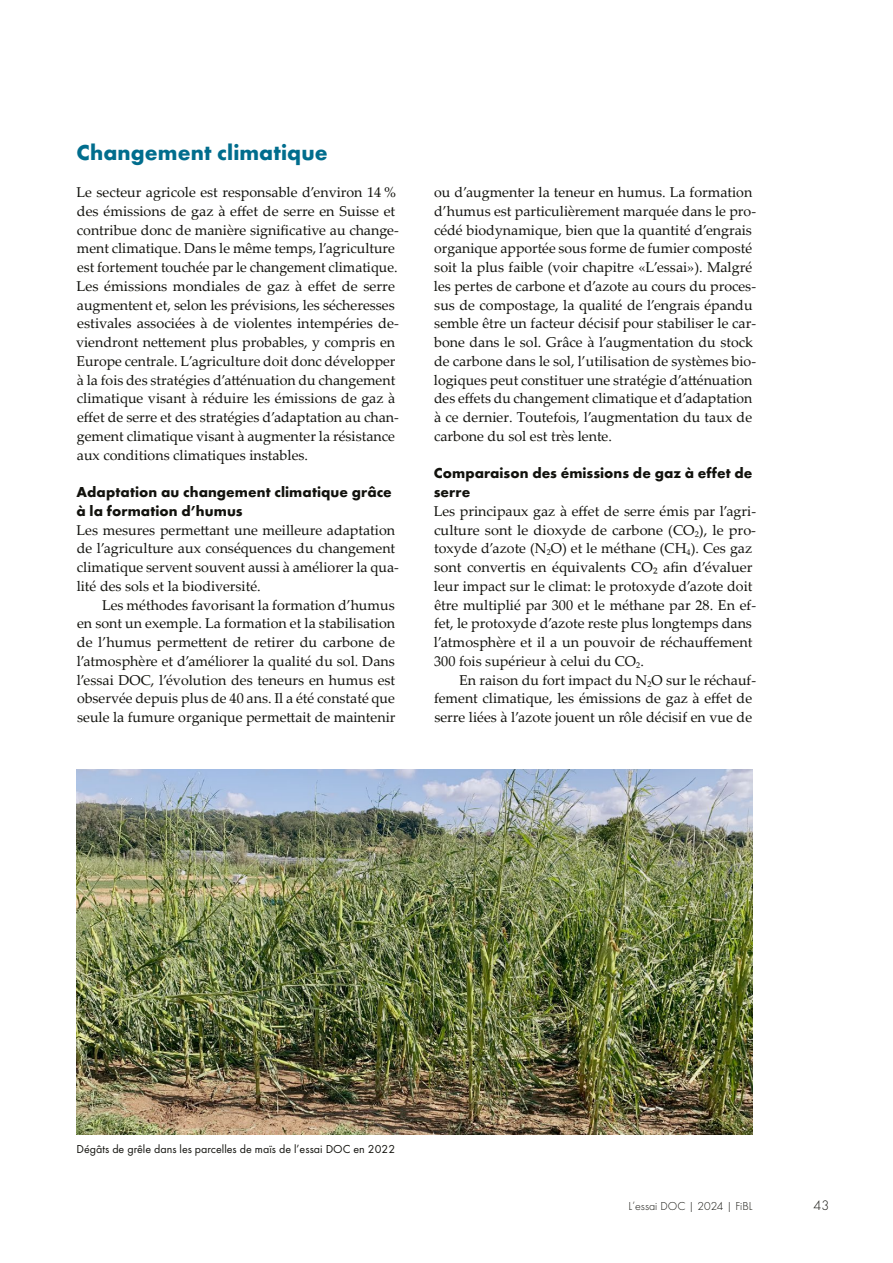
<style>
.page{position:relative;width:893px;height:1263px;background:#fff}
.page>*{position:absolute;margin:0;border:0;box-sizing:border-box;transform-origin:0 0}
.t1{font:700 22.5px "Function Pro";letter-spacing:.005em;color:#006d8d}
.t2{font:700 15px/18.8px "Function Pro";letter-spacing:.005em;color:#12120d}
.t3{font:14.25px/18.8px "Palatino Linotype";color:#12120d}
.t4{font:300 14.25px "Function Pro";color:#12120d}
.t5{font:12px "Function Pro";color:#12120d}
.t6{font:300 12px "Function Pro";color:#12120d}
</style>
<div class="page">
<img style="left:77px;top:769px;width:676px;height:366px">
<h1 class="t1" style="left:77px;top:138px;width:253px">Changement climatique</h1>
<p class="t3" style="left:76px;top:182px;width:324px">Le secteur agricole est responsable d’environ 14 % des émissions de gaz à effet de serre en Suisse et contribue donc de manière significative au change&shy;ment climatique. Dans le même temps, l’agriculture est fortement touchée par le changement climatique.<br>Les émissions mondiales de gaz à effet de serre augmentent et, selon les prévisions, les sécheresses estivales associées à de violentes intempéries de&shy;viendront nettement plus probables, y compris en Europe centrale. L’agriculture doit donc développer à la fois des stratégies d’atténuation du changement climatique visant à réduire les émissions de gaz à effet de serre et des stratégies d’adaptation au chan&shy;gement climatique visant à augmenter la résistance aux conditions climatiques instables.</p>
<p class="t2" style="left:77px;top:482px;width:317px">Adaptation au changement climatique grâce à la formation d’humus</p>
<p class="t3" style="left:77px;top:520px;width:324px">Les mesures permettant une meilleure adaptation de l’agriculture aux conséquences du changement climatique servent souvent aussi à améliorer la qua&shy;lité des sols et la biodiversité.</p>
<p class="t3" style="left:77px;top:595px;width:320px;text-align:justify;text-indent:25px">Les méthodes favorisant la formation d’humus en sont un exemple. La formation et la stabilisation de l’humus permettent de retirer du carbone de l’atmosphère et d’améliorer la qualité du sol. Dans l’essai DOC, l’évolution des teneurs en humus est observée depuis plus de 40 ans. Il a été constaté que seule la fumure organique permettait de maintenir</p>
<p class="t3" style="left:434px;top:182px;width:324px">ou d’augmenter la teneur en humus. La formation d’humus est particulièrement marquée dans le pro&shy;cédé biodynamique, bien que la quantité d’engrais organique apportée sous forme de fumier composté soit la plus faible (voir chapitre «L’essai»). Malgré les pertes de carbone et d’azote au cours du proces&shy;sus de compostage, la qualité de l’engrais épandu semble être un facteur décisif pour stabiliser le car&shy;bone dans le sol. Grâce à l’augmentation du stock de carbone dans le sol, l’utilisation de systèmes bio&shy;logiques peut constituer une stratégie d’atténuation des effets du changement climatique et d’adaptation à ce dernier. Toutefois, l’augmentation du taux de carbone du sol est très lente.</p>
<p class="t2" style="left:434px;top:464px;width:320px">Comparaison des émissions de gaz à effet de serre</p>
<p class="t3" style="left:434px;top:501px;width:324px">Les principaux gaz à effet de serre émis par l’agri&shy;culture sont le dioxyde de carbone (CO<sub>2</sub>), le pro&shy;toxyde d’azote (N<sub>2</sub>O) et le méthane (CH<sub>4</sub>). Ces gaz sont convertis en équivalents CO₂ afin d’évaluer leur impact sur le climat: le protoxyde d’azote doit être multiplié par 300 et le méthane par 28. En ef&shy;fet, le protoxyde d’azote reste plus longtemps dans l’atmosphère et il a un pouvoir de réchauffement 300 fois supérieur à celui du CO<sub>2</sub>.</p>
<p class="t3" style="left:434px;top:670px;width:324px;text-indent:25px">En raison du fort impact du N<sub>2</sub>O sur le réchauf&shy;fement climatique, les émissions de gaz à effet de serre liées à l’azote jouent un rôle décisif en vue de</p>
<p class="t5" style="left:77px;top:1142px;width:320px">Dégâts de grêle dans les parcelles de maïs de l’essai DOC en 2022</p>
<p class="t6" style="left:629px;top:1199px;width:126px">L’essai DOC | 2024 | FiBL</p>
<p class="t4" style="left:814px;top:1197px;width:17px">43</p>
</div>
